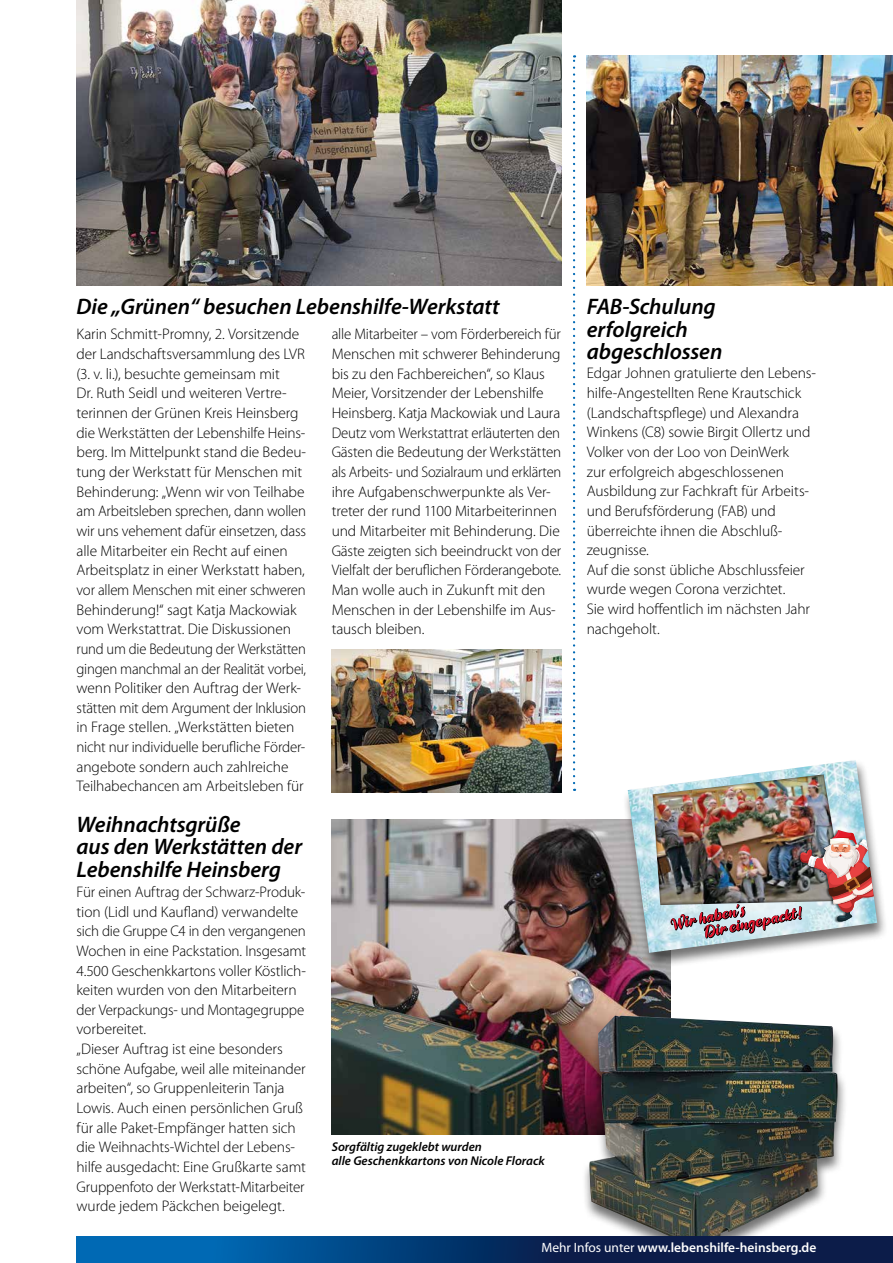
<style>
.page{position:relative;width:893px;height:1263px;background:#fff}
.page>*{position:absolute;margin:0;border:0;box-sizing:border-box;transform-origin:0 0}
.t1{font:italic 600 22.5px/22.5px "Myriad Pro";letter-spacing:-.005em;color:#000}
.t2{font:300 15.3px/19.6px "Myriad Pro";letter-spacing:-.005em;color:#000}
.t3{font:600 13.5px "Myriad Pro";color:#fff}
.t4{font:italic 600 12.75px/14px "Myriad Pro";color:#000}
.s1{font-weight:400}
</style>
<div class="page">
<img style="left:77px;top:0;width:484px;height:286px">
<img style="left:587px;top:55px;width:306px;height:231px">
<img style="left:332px;top:819px;width:338px;height:316px">
<svg style="left:573px;top:55px;width:2px;height:728px"></svg>
<div style="left:622px;top:760px;width:267px;height:209px;background:#000;opacity:.55"></div>
<img style="left:628px;top:760px;width:249px;height:193px">
<img style="left:645px;top:771px;width:232px;height:171px">
<img style="left:331px;top:649px;width:230px;height:143px">
<div style="left:582px;top:1015px;width:266px;height:248px;background:#000;opacity:.55"></div>
<img style="left:589px;top:1015px;width:249px;height:222px">
<svg style="left:77px;top:1237px;width:816px;height:26px;background:#053871"></svg>
<h1 class="t1" style="left:77px;top:296px;width:425px">Die „Grünen“ besuchen Lebenshilfe-Werkstatt</h1>
<h1 class="t1" style="left:587px;top:296px;width:137px">FAB-Schulung erfolgreich abgeschlossen</h1>
<p class="t2" style="left:77px;top:325px;width:231px">Karin Schmitt-Promny, 2. Vorsitzende der Landschaftsversammlung des LVR (3. v. li.), besuchte gemeinsam mit<br>Dr. Ruth Seidl und weiteren Vertre&shy;terinnen der Grünen Kreis Heinsberg die Werkstätten der Lebenshilfe Heins&shy;berg. Im Mittelpunkt stand die Bedeu&shy;tung der Werkstatt für Menschen mit Behinderung: „Wenn wir von Teilhabe am Arbeitsleben sprechen, dann wollen wir uns vehement dafür einsetzen, dass alle Mitarbeiter ein Recht auf einen Arbeitsplatz in einer Werkstatt haben, vor allem Menschen mit einer schweren Behinderung!“ sagt Katja Mackowiak vom Werkstattrat. Die Diskussionen rund um die Bedeutung der Werkstätten gingen manchmal an der Realität vorbei, wenn Politiker den Auftrag der Werk&shy;stätten mit dem Argument der Inklusion in Frage stellen. „Werkstätten bieten nicht nur individuelle berufliche Förder&shy;angebote sondern auch zahlreiche Teilhabechancen am Arbeitsleben für</p>
<p class="t2" style="left:332px;top:325px;width:231px">alle Mitarbeiter – vom Förderbereich für Menschen mit schwerer Behinderung bis zu den Fachbereichen“, so Klaus Meier, Vorsitzender der Lebenshilfe Heinsberg. Katja Mackowiak und Laura Deutz vom Werkstattrat erläuterten den Gästen die Bedeutung der Werkstätten als Arbeits- und Sozialraum und erklärten ihre Aufgabenschwerpunkte als Ver&shy;treter der rund 1100 Mitarbeiterinnen und Mitarbeiter mit Behinderung. Die Gäste zeigten sich beeindruckt von der Vielfalt der beruflichen Förderangebote.<br>Man wolle auch in Zukunft mit den Menschen in der Lebenshilfe im Aus&shy;tausch bleiben.</p>
<p class="t2" style="left:587px;top:364px;width:231px">Edgar Johnen gratulierte den Lebens&shy;hilfe-Angestellten Rene Krautschick (Landschaftspflege) und Alexandra<br>Winkens (C8) sowie Birgit Ollertz und<br>Volker von der Loo von DeinWerk<br>zur erfolgreich abgeschlossenen<br>Ausbildung zur Fachkraft für Arbeits&shy;und Berufsförderung (FAB) und überreichte ihnen die Abschluß&shy;zeugnisse.<br>Auf die sonst übliche Abschlussfeier wurde wegen Corona verzichtet.<br>Sie wird hoffentlich im nächsten Jahr nachgeholt.</p>
<h1 class="t1" style="left:77px;top:813px;width:227px">Weihnachtsgrüße<br>aus den Werkstätten der<br>Lebenshilfe Heinsberg</h1>
<p class="t2" style="left:77px;top:882px;width:231px">Für einen Auftrag der Schwarz-Produk&shy;tion (Lidl und Kaufland) verwandelte sich die Gruppe C4 in den vergangenen Wochen in eine Packstation. Insgesamt 4.500 Geschenkkartons voller Köstlich&shy;keiten wurden von den Mitarbeitern der Verpackungs- und Montagegruppe vorbereitet.<br>„Dieser Auftrag ist eine besonders schöne Aufgabe, weil alle miteinander arbeiten“, so Gruppenleiterin Tanja Lowis. Auch einen persönlichen Gruß für alle Paket-Empfänger hatten sich die Weihnachts-Wichtel der Lebens&shy;hilfe ausgedacht: Eine Grußkarte samt Gruppenfoto der Werkstatt-Mitarbeiter wurde jedem Päckchen beigelegt.</p>
<p class="t4" style="left:332px;top:1140px;width:215px">Sorgfältig zugeklebt wurden<br>alle Geschenkkartons von Nicole Florack</p>
<p class="t3" style="left:541px;top:1239px;width:277px"><span class="s1">Mehr Infos unter</span> www.lebenshilfe-heinsberg.de</p>
</div>
